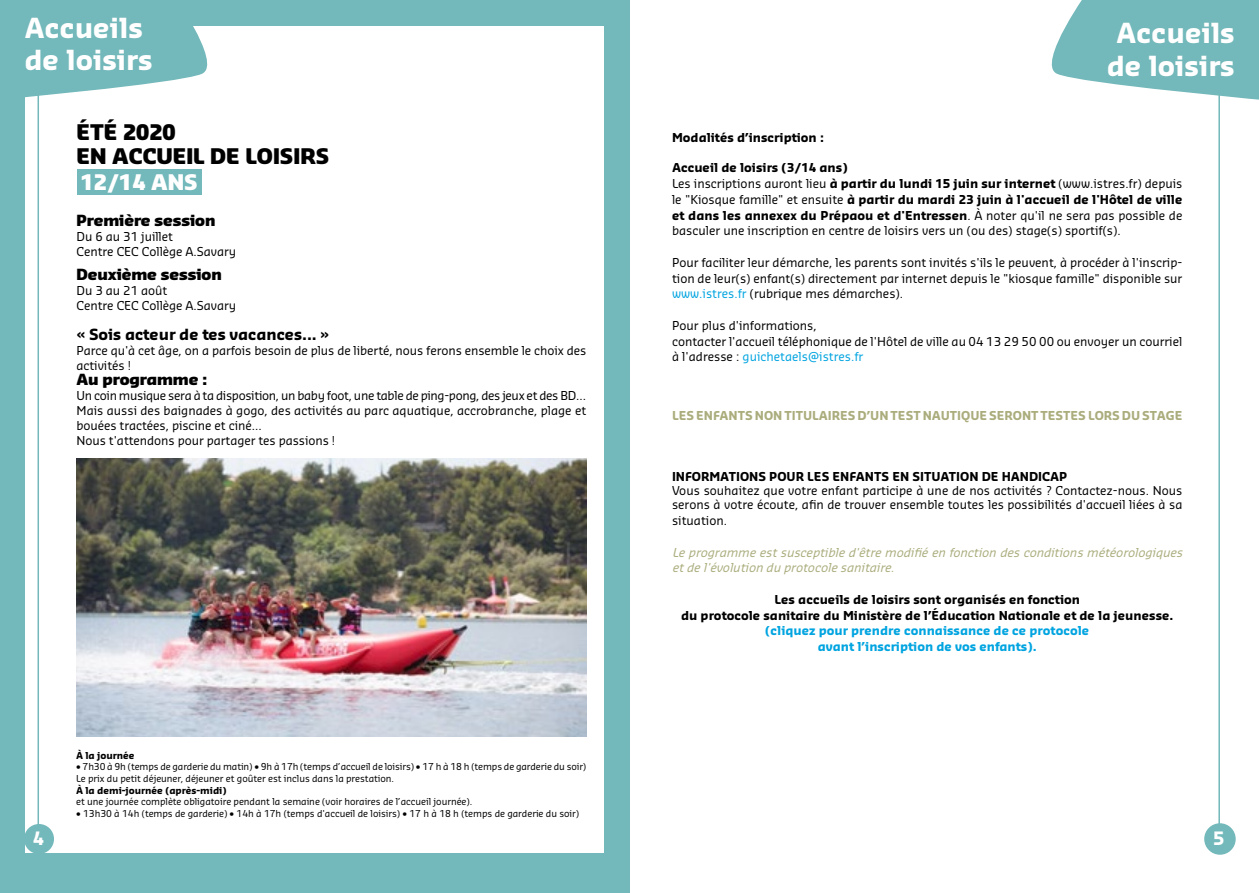
<style>
.page{position:relative;width:1259px;height:893px;background:#fff}
.page>*{position:absolute;margin:0;border:0;box-sizing:border-box;transform-origin:0 0}
.t1{font:700 27px/32.4px "Sansa";color:#fff}
.t2{font:900 21px/24px "Sansa";color:#000}
.t3{font:900 21px "Sansa";color:#fff}
.t4{font:700 18px "Sansa";color:#fff}
.t5{font:900 15px "Sansa";letter-spacing:-.005em;color:#000}
.t6{font:700 15px "Sansa";letter-spacing:-.005em;color:#000}
.t7{font:12px/15.8px "Sansa";color:#000}
.t8{font:700 12px/15.8px "Sansa";color:#000;text-align:center}
.t9{font:italic 12px/15.8px "Sansa";color:#abad7d}
.t10{font:700 12px/15.8px "Sansa";color:#00a4e0;text-align:center}
.t11{font:700 12px "Sansa";color:#abad7d}
.t12{font:9.3px/11.7px "Sansa";letter-spacing:-.005em;color:#000}
.t13{font:700 9.3px "Sansa";letter-spacing:-.005em;color:#000}
.s1{font-weight:700}
.s2{color:#00a4e0}
</style>
<div class="page">
<hr style="left:1218px;top:74px;width:2px;height:750px;background:#73b8ba">
<hr style="left:38px;top:75px;width:1px;height:750px;background:#73b8ba">
<svg style="left:24px;top:25px;width:200px;height:76px"></svg>
<div style="left:77px;top:169px;width:125px;height:26px;background:#73b8ba"></div>
<img style="left:77px;top:459px;width:509px;height:278px">
<div style="left:0;top:0;width:629px;height:25px;background:#73b8ba"></div>
<div style="left:0;top:854px;width:629px;height:39px;background:#73b8ba"></div>
<div style="left:0;top:0;width:24px;height:893px;background:#73b8ba"></div>
<div style="left:604px;top:0;width:26px;height:893px;background:#73b8ba"></div>
<svg style="left:1051px;top:0;width:208px;height:101px"></svg>
<div style="left:24px;top:824px;width:30px;height:30px;background:#73b8ba;border-radius:50%"></div>
<div style="left:1205px;top:824px;width:30px;height:30px;background:#73b8ba;border-radius:50%"></div>
<div style="left:1204px;top:823px;width:31px;height:32px;border:2px solid #73b8ba;border-radius:50%"></div>
<h1 class="t1" style="left:24px;top:10px;width:130px">Accueils de loisirs</h1>
<h2 class="t2" style="left:77px;top:119px;width:254px">été 2020<br>en Accueil de loisirs</h2>
<h2 class="t3" style="left:81px;top:168px;width:118px">12/14 ans</h2>
<p class="t5" style="left:77px;top:210px;width:140px">Première session</p>
<p class="t7" style="left:77px;top:228px;width:161px;line-height:15px">Du 6 au 31 juillet<br>Centre CEC Collège A.Savary</p>
<p class="t5" style="left:77px;top:264px;width:147px">Deuxième session</p>
<p class="t7" style="left:77px;top:282px;width:161px;line-height:15px">Du 3 au 21 août<br>Centre CEC Collège A.Savary</p>
<p class="t6" style="left:77px;top:324px;width:254px">« Sois acteur de tes vacances... »</p>
<p class="t7" style="left:77px;top:342px;width:511px;line-height:15px">Parce qu'à cet âge, on a parfois besoin de plus de liberté, nous ferons ensemble le choix des activités !</p>
<p class="t5" style="left:77px;top:369px;width:132px">Au programme :</p>
<p class="t7" style="left:77px;top:387px;width:511px;line-height:15px">Un coin musique sera à ta disposition, un baby foot, une table de ping-pong, des jeux et des BD… Mais aussi des baignades à gogo, des activités au parc aquatique, accrobranche, plage et bouées tractées, piscine et ciné…<br>Nous t'attendons pour partager tes passions !</p>
<p class="t13" style="left:76px;top:749px;width:60px">à la journée</p>
<p class="t12" style="left:76px;top:761px;width:511px">• 7h30 à 9h (temps de garderie du matin) • 9h à 17h (temps d’accueil de loisirs) • 17 h à 18 h (temps de garderie du soir)<br>Le prix du petit déjeuner, déjeuner et goûter est inclus dans la prestation.</p>
<p class="t13" style="left:76px;top:784px;width:152px">à la demi-journée (après-midi)</p>
<p class="t12" style="left:76px;top:796px;width:398px">et une journée complète obligatoire pendant la semaine (voir horaires de l’accueil journée).</p>
<p class="t12" style="left:76px;top:807px;width:504px">• 13h30 à 14h (temps de garderie) • 14h à 17h (temps d'accueil de loisirs) • 17 h à 18 h (temps de garderie du soir)</p>
<h1 class="t1" style="left:1106px;top:16px;width:130px;text-align:center">Accueils de loisirs</h1>
<p class="t8" style="left:672px;top:129px;width:153px">Modalités d’inscription :</p>
<p class="t7" style="left:672px;top:159px;width:512px"><span class="s1">Accueil de loisirs (3/14 ans)<br></span>Les inscriptions auront lieu <span class="s1">à partir du lundi 15 juin sur internet</span> (www.istres.fr) depuis le "Kiosque famille" et ensuite <span class="s1">à partir du mardi 23 juin à l'accueil de l'Hôtel de ville et dans les annexex du Prépaou et d'Entressen</span>. À noter qu'il ne sera pas possible de basculer une inscription en centre de loisirs vers un (ou des) stage(s) sportif(s).</p>
<p class="t7" style="left:672px;top:254px;width:512px;text-align:justify">Pour faciliter leur démarche, les parents sont invités s'ils le peuvent, à procéder à l'inscrip&shy;tion de leur(s) enfant(s) directement par internet depuis le "kiosque famille" disponible sur <span class="s2">www.istres.fr</span> (rubrique mes démarches).</p>
<p class="t7" style="left:672px;top:317px;width:512px">Pour plus d'informations,<br>contacter l'accueil téléphonique de l'Hôtel de ville au 04 13 29 50 00 ou envoyer un courriel à l'adresse : <span class="s2">guichetaels@istres.fr</span></p>
<p class="t11" style="left:672px;top:408px;width:512px">LES ENFANTS NON TITULAIRES D’UN TEST NAUTIQUE SERONT TESTES LORS DU STAGE</p>
<p class="t8" style="left:672px;top:468px;width:397px">INFORMATIONS POUR LES ENFANTS EN SITUATION DE HANDICAP</p>
<p class="t7" style="left:672px;top:483px;width:512px;line-height:14.4px">Vous souhaitez que votre enfant participe à une de nos activités ? Contactez-nous. Nous serons à votre écoute, afin de trouver ensemble toutes les possibilités d'accueil liées à sa</p>
<p class="t7" style="left:672px;top:512px;width:56px">situation.</p>
<p class="t9" style="left:672px;top:544px;width:515px">Le programme estsusceptible d'être modifié en fonction desconditionsmétéorologiques etde l'évolution du protocole sanitaire.</p>
<p class="t8" style="left:681px;top:591px;width:494px">Les accueils de loisirs sont organisés en fonction<br>du protocole sanitaire du Ministère de l’Éducation Nationale et de la jeunesse.</p>
<p class="t10" style="left:765px;top:622px;width:325px">(cliquez pour prendre connaissance de ce protocole avant l’inscription de vos enfants).</p>
<h3 class="t4" style="left:33px;top:827px;width:13px">4</h3>
<h3 class="t4" style="left:1213px;top:827px;width:13px">5</h3>
</div>
